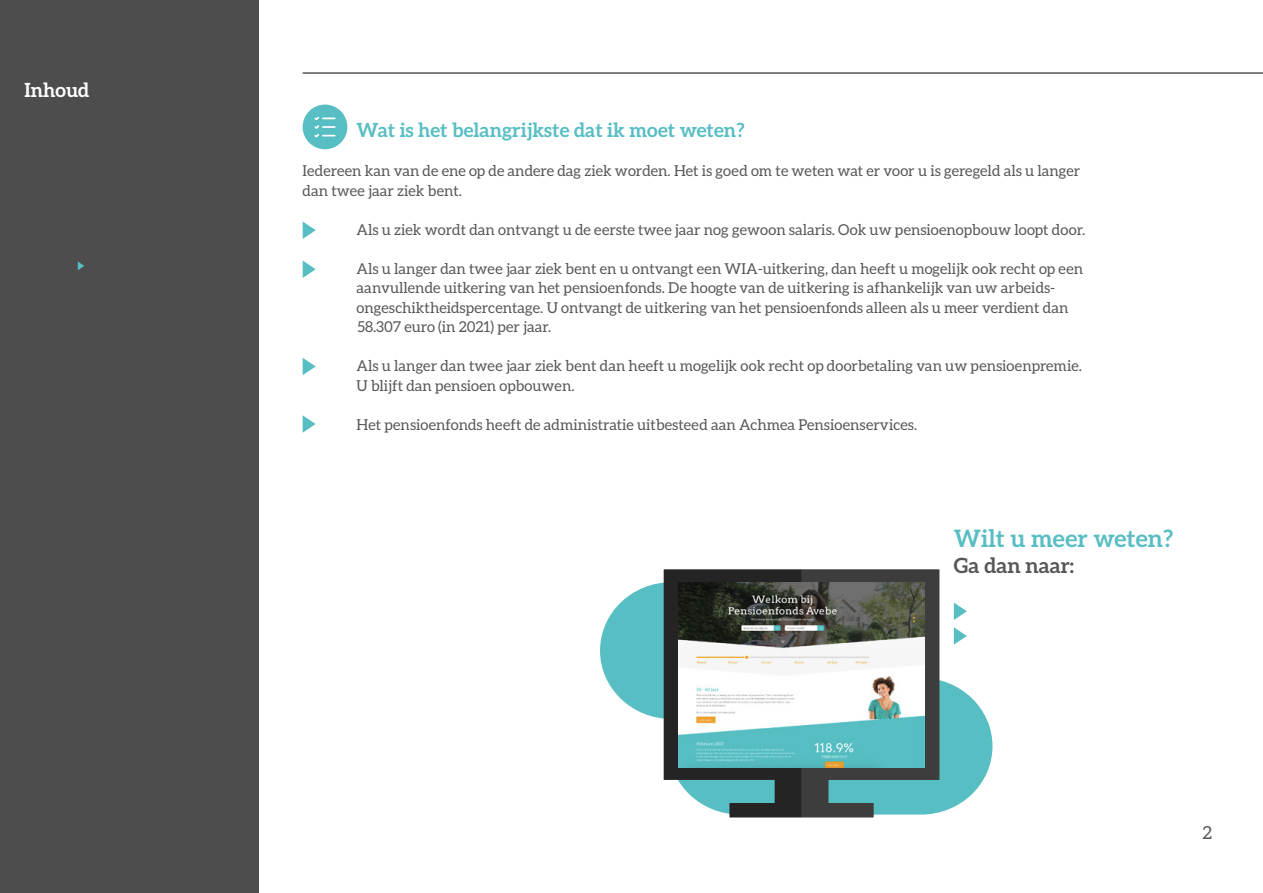
<style>
.page{position:relative;width:1263px;height:893px;background:#fff}
.page>*{position:absolute;margin:0;border:0;box-sizing:border-box;transform-origin:0 0}
.t1{font:700 24px "Aleo";color:#58bec3}
.t2{font:700 21px "Aleo";color:#575756}
.t3{font:700 19.5px "Aleo";color:#57bec3}
.t4{font:700 19.5px "Aleo";color:#fff}
.t5{font:18px "Aleo";color:#575756}
.t6{font:15px/19.5px "Aleo";color:#575756}
</style>
<div class="page">
<hr style="left:303px;top:72px;width:960px;height:2px;background:#575756">
<div style="left:0;top:0;width:259px;height:893px;background:#4e4d4d"></div>
<div style="left:303px;top:105px;width:44px;height:44px;background:#57bec3;border-radius:50%"></div>
<svg style="left:314px;top:117px;width:22px;height:20px"></svg>
<svg style="left:303px;top:221px;width:13px;height:18px"></svg>
<svg style="left:303px;top:261px;width:13px;height:17px"></svg>
<svg style="left:303px;top:358px;width:13px;height:17px"></svg>
<svg style="left:600px;top:582px;width:392px;height:231px"></svg>
<svg style="left:664px;top:569px;width:275px;height:248px;background:#486264"></svg>
<svg style="left:954px;top:603px;width:13px;height:17px"></svg>
<svg style="left:954px;top:627px;width:13px;height:18px"></svg>
<img style="left:678px;top:582px;width:247px;height:185px">
<svg style="left:78px;top:261px;width:6px;height:9px"></svg>
<svg style="left:303px;top:415px;width:13px;height:18px"></svg>
<h3 class="t4" style="left:24px;top:78px;width:67px">Inhoud</h3>
<h3 class="t3" style="left:357px;top:119px;width:389px">Wat is het belangrijkste dat ik moet weten?</h3>
<p class="t6" style="left:303px;top:161px;width:779px">Iedereen kan van de ene op de andere dag ziek worden. Het is goed om te weten wat er voor u is geregeld als u langer dan twee jaar ziek bent.</p>
<p class="t6" style="left:357px;top:220px;width:730px">Als u ziek wordt dan ontvangt u de eerste twee jaar nog gewoon salaris. Ook uw pensioenopbouw loopt door.</p>
<p class="t6" style="left:357px;top:259px;width:728px">Als u langer dan twee jaar ziek bent en u ontvangt een WIA-uitkering, dan heeft u mogelijk ook recht op een aanvullende uitkering van het pensioenfonds. De hoogte van de uitkering is afhankelijk van uw arbeids&shy;ongeschiktheidspercentage. U ontvangt de uitkering van het pensioenfonds alleen als u meer verdient dan 58.307 euro (in 2021) per jaar.</p>
<p class="t6" style="left:357px;top:356px;width:727px">Als u langer dan twee jaar ziek bent dan heeft u mogelijk ook recht op doorbetaling van uw pensioenpremie.<br>U blijft dan pensioen opbouwen.</p>
<p class="t6" style="left:357px;top:415px;width:562px">Het pensioenfonds heeft de administratie uitbesteed aan Achmea Pensioenservices.</p>
<h1 class="t1" style="left:954px;top:525px;width:221px">Wilt u meer weten?</h1>
<h2 class="t2" style="left:954px;top:553px;width:122px">Ga dan naar:</h2>
<p class="t5" style="left:1202px;top:823px;width:11px">2</p>
</div>
